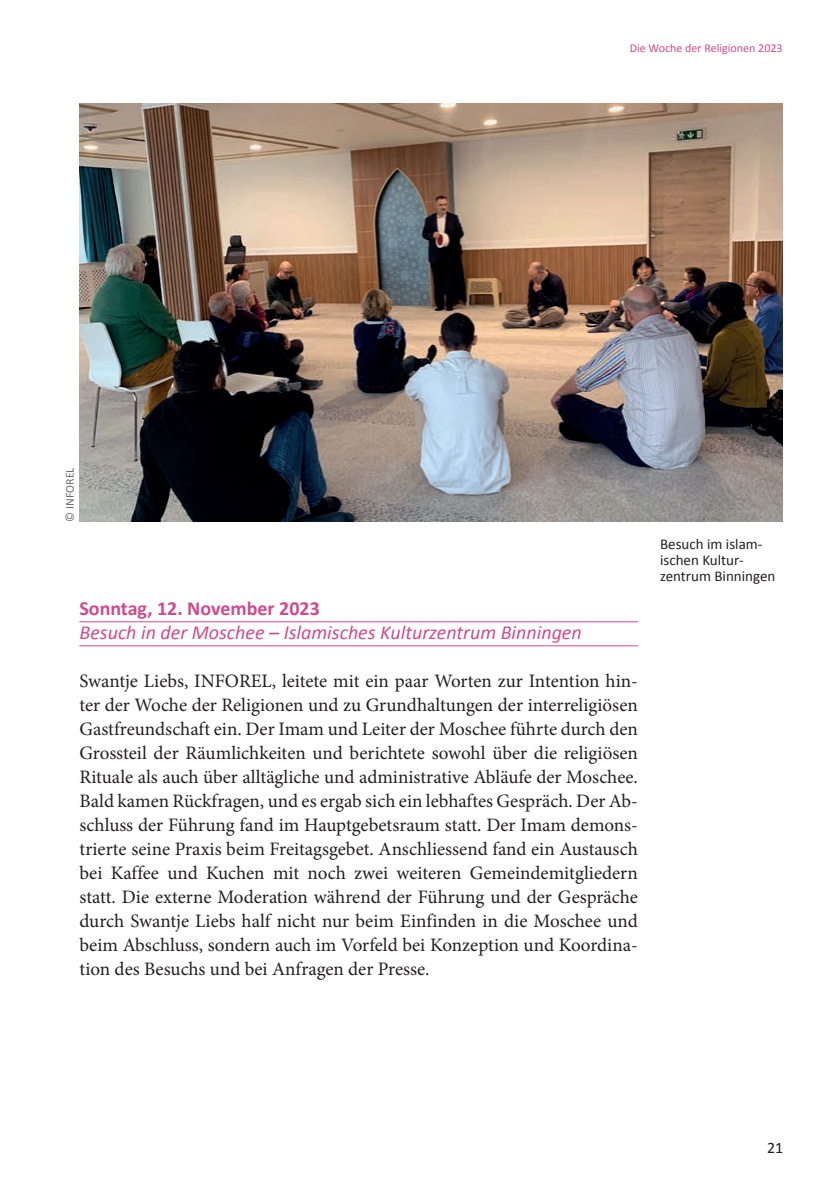
<style>
.page{position:relative;width:840px;height:1191px;background:#fff}
.page>*{position:absolute;margin:0;border:0;box-sizing:border-box;transform-origin:0 0}
.t1{font:italic 20px "Calibri";color:#cf4b8c}
.t2{font:700 20px "Calibri";color:#cf4b8c}
.t3{font:19px/24px "Minion Pro";color:#231f20;text-align:justify}
.t4{font:16px "Calibri";color:#231f20}
.t5{font:15px/16px "Calibri";color:#231f20}
.t6{font:12px "Calibri";color:#cf4b8c}
.t7{font:12px "Calibri";color:#6c6d70}
</style>
<div class="page">
<hr style="left:79px;top:621px;width:558px;height:1px;background:#cf4b8c">
<hr style="left:79px;top:645px;width:558px;height:1px;background:#cf4b8c">
<img style="left:79px;top:103px;width:703px;height:419px">
<p class="t7" style="left:62px;top:522px;width:56px;rotate:-90deg">© INFOREL</p>
<p class="t6" style="left:629px;top:40px;width:154px">Die Woche der Religionen 2023</p>
<p class="t5" style="left:659px;top:536px;width:117px">Besuch im islam&shy;ischen Kultur&shy;zentrum Binningen</p>
<p class="t2" style="left:79px;top:595px;width:242px">Sonntag, 12. November 2023</p>
<p class="t1" style="left:79px;top:618px;width:503px">Besuch in der Moschee – Islamisches Kulturzentrum Binningen</p>
<p class="t3" style="left:79px;top:668px;width:559px">Swantje Liebs, INFOREL, leitete mit ein paar Worten zur Intention hin&shy;ter der Woche der Religionen und zu Grundhaltungen der interreligiösen Gastfreundschaft ein. Der Imam und Leiter der Moschee führte durch den Grossteil der Räumlichkeiten und berichtete sowohl über die religiösen Rituale als auch über alltägliche und administrative Abläufe der Moschee.<br>Bald kamen Rückfragen, und es ergab sich ein lebhaftes Gespräch. Der Ab&shy;schluss der Führung fand im Hauptgebetsraum statt. Der Imam demons&shy;trierte seine Praxis beim Freitagsgebet. Anschliessend fand ein Austausch bei Kaffee und Kuchen mit noch zwei weiteren Gemeindemitgliedern statt. Die externe Moderation während der Führung und der Gespräche durch Swantje Liebs half nicht nur beim Einfinden in die Moschee und beim Abschluss, sondern auch im Vorfeld bei Konzeption und Koordina&shy;tion des Besuchs und bei Anfragen der Presse.</p>
<p class="t4" style="left:766px;top:1138px;width:18px">21</p>
</div>
